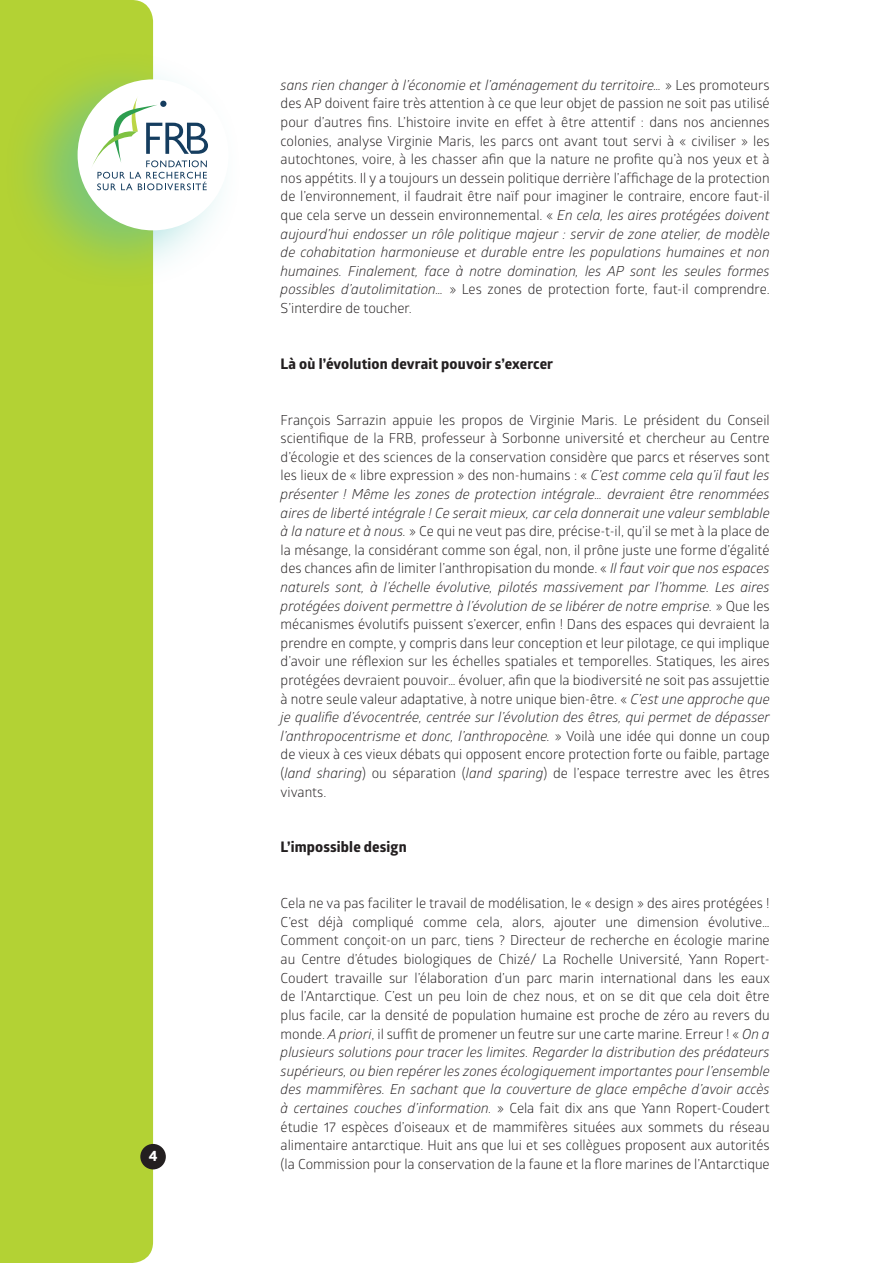
<style>
.page{position:relative;width:893px;height:1263px;background:#fff}
.page>*{position:absolute;margin:0;border:0;box-sizing:border-box;transform-origin:0 0}
.t1{font:700 14.85px "Globerx";color:#fff}
.sous-titre1{font:700 14.7px "Globerx";letter-spacing:.01em;color:#231f20}
.texte_courant___saut{font:13.8px/18.6px "Glober";color:#231f20;text-align:justify}
.s1{font-style:italic}
</style>
<div class="page">
<div style="left:0;top:0;width:153px;height:1263px;background:#b3d234"></div>
<div style="left:1px;top:48px;width:243px;height:244px;background:#44bdbb;opacity:.5"></div>
<div style="left:78px;top:79px;width:151px;height:151px;background:#fff;border-radius:50%"></div>
<svg style="left:91px;top:96px;width:117px;height:94px"></svg>
<div style="left:140px;top:1144px;width:26px;height:25px;background:#231f20;border-radius:50%"></div>
<p class="t1" style="left:149px;top:1145px;width:10px">4</p>
<p class="texte_courant___saut" style="left:281px;top:75px;width:491px"><span class="s1">sans rien changer à l’économie et l’aménagement du territoire…</span> » Les promoteurs des AP doivent faire très attention à ce que leur objet de passion ne soit pas utilisé pour d’autres fins. L’histoire invite en effet à être attentif : dans nos anciennes colonies, analyse Virginie Maris, les parcs ont avant tout servi à « civiliser » les autochtones, voire, à les chasser afin que la nature ne profite qu’à nos yeux et à nos appétits. Il y a toujours un dessein politique derrière l’affichage de la protection de l’environnement, il faudrait être naïf pour imaginer le contraire, encore faut-il que cela serve un dessein environnemental. « <span class="s1">En cela, les aires protégées doivent aujourd’hui endosser un rôle politique majeur : servir de zone atelier, de modèle de cohabitation harmonieuse et durable entre les populations humaines et non humaines. Finalement, face à notre domination, les AP sont les seules formes possibles d’autolimitation…</span> » Les zones de protection forte, faut-il comprendre.<br>S’interdire de toucher.</p>
<p class="sous-titre1" style="left:281px;top:353px;width:274px">Là où l’évolution devrait pouvoir s’exercer</p>
<p class="texte_courant___saut" style="left:281px;top:410px;width:491px">François Sarrazin appuie les propos de Virginie Maris. Le président du Conseil scientifique de la FRB, professeur à Sorbonne université et chercheur au Centre d’écologie et des sciences de la conservation considère que parcs et réserves sont les lieux de « libre expression » des non-humains : « <span class="s1">C’est comme cela qu’il faut les présenter ! Même les zones de protection intégrale… devraient être renommées aires de liberté intégrale ! Ce serait mieux, car cela donnerait une valeur semblable à la nature et à nous.</span> » Ce qui ne veut pas dire, précise-t-il, qu’il se met à la place de la mésange, la considérant comme son égal, non, il prône juste une forme d’égalité des chances afin de limiter l’anthropisation du monde. « <span class="s1">Il faut voir que nos espaces naturels sont, à l’échelle évolutive, pilotés massivement par l’homme. Les aires protégées doivent permettre à l’évolution de se libérer de notre emprise.</span> » Que les mécanismes évolutifs puissent s’exercer, enfin ! Dans des espaces qui devraient la prendre en compte, y compris dans leur conception et leur pilotage, ce qui implique d’avoir une réflexion sur les échelles spatiales et temporelles. Statiques, les aires protégées devraient pouvoir… évoluer, afin que la biodiversité ne soit pas assujettie à notre seule valeur adaptative, à notre unique bien-être. « <span class="s1">C’est une approche que je qualifie d’évocentrée, centrée sur l’évolution des êtres, qui permet de dépasser l’anthropocentrisme et donc, l’anthropocène.</span> » Voilà une idée qui donne un coup de vieux à ces vieux débats qui opposent encore protection forte ou faible, partage (<span class="s1">land sharing</span>) ou séparation (<span class="s1">land sparing</span>) de l’espace terrestre avec les êtres vivants.</p>
<p class="sous-titre1" style="left:281px;top:836px;width:128px">L’impossible design</p>
<p class="texte_courant___saut" style="left:281px;top:893px;width:491px">Cela ne va pas faciliter le travail de modélisation, le « design » des aires protégées !<br>C’est déjà compliqué comme cela, alors, ajouter une dimension évolutive… Comment conçoit-on un parc, tiens ? Directeur de recherche en écologie marine au Centre d’études biologiques de Chizé/ La Rochelle Université, Yann Ropert-Coudert travaille sur l’élaboration d’un parc marin international dans les eaux de l’Antarctique. C’est un peu loin de chez nous, et on se dit que cela doit être plus facile, car la densité de population humaine est proche de zéro au revers du monde. <span class="s1">A priori</span>, il suffit de promener un feutre sur une carte marine. Erreur ! « <span class="s1">On a plusieurs solutions pour tracer les limites. Regarder la distribution des prédateurs supérieurs, ou bien repérer les zones écologiquement importantes pour l’ensemble des mammifères. En sachant que la couverture de glace empêche d’avoir accès à certaines couches d’information.</span> » Cela fait dix ans que Yann Ropert-Coudert étudie 17 espèces d’oiseaux et de mammifères situées aux sommets du réseau alimentaire antarctique. Huit ans que lui et ses collègues proposent aux autorités (la Commission pour la conservation de la faune et la flore marines de l’Antarctique</p>
</div>
